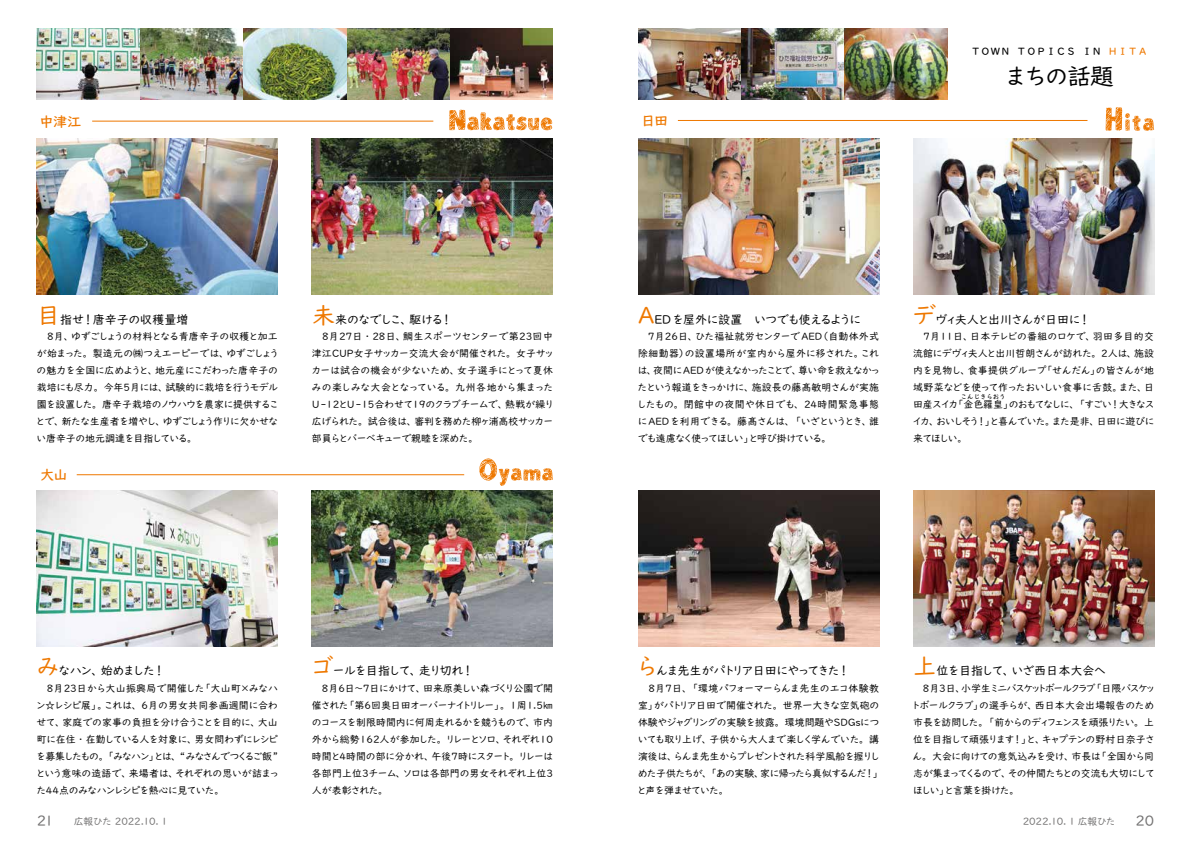
<style>
.page{position:relative;width:1191px;height:842px;background:#fff}
.page>*{position:absolute;margin:0;border:0;box-sizing:border-box;transform-origin:0 0}
.t1{font:23.4px "UD Digi Kyokasho Pro N";letter-spacing:-.07em;color:#000}
.t2{font:500 14.2px "UD Digi Kyokasho Pro N";letter-spacing:-.045em;color:#ee7800}
.t3{font:12px "UD Digi Kyokasho Pro N";letter-spacing:-.07em;color:#000}
.t4{font:12px "UD Digi Kyokasho Pro N";letter-spacing:-.11em;color:#000}
.t5{font:12px "UD Digi Kyokasho Pro N";letter-spacing:-.015em;color:#000}
.t6{font:12px "UD Digi Kyokasho Pro N";letter-spacing:-.09em;color:#000}
.t7{font:12px "UD Digi Kyokasho Pro N";color:#000}
.t8{font:9.9px/17px "UD Digi Kyokasho Pro N";letter-spacing:-.05em;color:#000;text-align:justify}
.t9{font:9.9px/17px "UD Digi Kyokasho Pro N";letter-spacing:-.07em;color:#000}
.t10{font:9.9px/17px "UD Digi Kyokasho Pro N";letter-spacing:-.02em;color:#000}
.t11{font:9.9px/17px "UD Digi Kyokasho Pro N";letter-spacing:-.025em;color:#000}
.t12{font:9.9px "UD Digi Kyokasho Pro N";letter-spacing:-.025em;color:#727171}
.t13{font:500 9.9px "UD Digi Kyokasho Pro N";color:#000}
.t14{font:6.4px "UD Digi Kyokasho Pro N";color:#000}
.s1{color:#ee7800}
.s2{font-size:23.4px;color:#ee7800}
.s3{font-size:14.2px}
</style>
<div class="page">
<svg style="left:1105px;top:107px;width:49px;height:24px"></svg>
<hr style="left:678px;top:120px;width:409px;height:1px;background:#ee7800">
<img style="left:638px;top:139px;width:241px;height:156px">
<img style="left:638px;top:28px;width:309px;height:71px">
<img style="left:638px;top:490px;width:241px;height:156px">
<img style="left:913px;top:139px;width:241px;height:156px">
<img style="left:913px;top:490px;width:241px;height:156px">
<img style="left:37px;top:28px;width:516px;height:71px">
<img style="left:37px;top:490px;width:241px;height:156px">
<img style="left:312px;top:490px;width:241px;height:156px">
<svg style="left:479px;top:458px;width:74px;height:28px"></svg>
<hr style="left:77px;top:474px;width:387px;height:1px;background:#ee7800">
<svg style="left:449px;top:110px;width:103px;height:20px"></svg>
<hr style="left:92px;top:121px;width:341px;height:1px;background:#ee7800">
<img style="left:37px;top:139px;width:241px;height:156px">
<img style="left:312px;top:139px;width:241px;height:156px">
<p class="t13" style="left:970px;top:43px;width:178px">ＴＯＷＮ ＴＯＰＩＣＳ ＩＮ <span class="s1">ＨＩＴＡ</span></p>
<h1 class="t1" style="left:1004px;top:57px;width:111px">まちの話題</h1>
<h2 class="t2" style="left:39px;top:109px;width:44px">中津江</h2>
<h2 class="t2" style="left:641px;top:109px;width:29px">日田</h2>
<p class="t7" style="left:37px;top:309px;width:153px"><span class="s2">目</span>指せ！唐辛子の収穫量増</p>
<p class="t8" style="left:36px;top:328px;width:245px;text-indent:10px">８月、ゆずごしょうの材料となる青唐辛子の収穫と加工が始まった。製造元の㈱つえエーピーでは、ゆずごしょうの魅力を全国に広めようと、地元産にこだわった唐辛子の栽培にも尽力。今年5月には、試験的に栽培を行うモデル園を設置した。唐辛子栽培のノウハウを農家に提供することで、新たな生産者を増やし、ゆずごしょう作りに欠かせない唐辛子の地元調達を目指している。</p>
<p class="t3" style="left:312px;top:309px;width:142px"><span class="s2">未</span>来のなでしこ、駆ける！</p>
<p class="t11" style="left:311px;top:328px;width:245px;text-indent:11px">8月27日・28日、鯛生スポーツセンターで第23回中津江ＣＵＰ女子サッカー交流大会が開催された。女子サッカーは試合の機会が少ないため、女子選手にとって夏休みの楽しみな大会となっている。九州各地から集まった<br>Ｕ-12とＵ-15合わせて19のクラブチームで、熱戦が繰り広げられた。試合後は、審判を務めた柳ヶ浦高校サッカー部員らとバーベキューで親睦を深めた。</p>
<p class="t3" style="left:638px;top:309px;width:225px"><span class="s2">A</span>EDを屋外に設置　いつでも使えるように</p>
<p class="t10" style="left:637px;top:328px;width:245px">　7月26日、ひた福祉就労センターでAED（自動体外式除細動器）の設置場所が室内から屋外に移された。これは、夜間にAED が使えなかったことで、尊い命を救えなかったという報道をきっかけに、施設長の藤髙敏明さんが実施したもの。閉館中の夜間や休日でも、24時間緊急事態にAEDを利用できる。藤髙さんは、「いざというとき、誰でも遠慮なく使ってほしい」と呼び掛けている。</p>
<p class="t3" style="left:912px;top:309px;width:180px"><span class="s2">デ</span>ヴィ夫人と出川さんが日田に！</p>
<p class="t8" style="left:913px;top:328px;width:243px">　７月11日、日本テレビの番組のロケで、羽田多目的交流館にデヴィ夫人と出川哲朗さんが訪れた。2人は、施設内を見物し、食事提供グループ「せんだん」の皆さんが地域野菜などを使って作ったおいしい食事に舌鼓。また、日田産スイカ「金色羅皇」のおもてなしに、「すごい！大きなス</p>
<p class="t14" style="left:961px;top:391px;width:46px">こんじきらおう</p>
<p class="t9" style="left:912px;top:413px;width:244px">イカ、おいしそう！」と喜んでいた。また是非、日田に遊びに来てほしい。</p>
<h2 class="t2" style="left:40px;top:462px;width:29px">大山</h2>
<p class="t4" style="left:36px;top:661px;width:130px"><span class="s2">み</span>なハン、始めました！</p>
<p class="t8" style="left:36px;top:679px;width:245px;text-align:left">　8月23日から大山振興局で開催した「大山町×みなハン☆レシピ展」。これは、6月の男女共同参画週間に合わせて、家庭での家事の負担を分け合うことを目的に、大山町に在住・在勤している人を対象に、男女問わずにレシピを募集したもの。「みなハン」とは、“ みなさんでつくるご飯 ”という意味の造語で、来場者は、それぞれの思いが詰まった44点のみなハンレシピを熱心に見ていた。</p>
<p class="t6" style="left:310px;top:661px;width:165px"><span class="s2">ゴ</span>ールを目指して、走り切れ！</p>
<p class="t8" style="left:312px;top:679px;width:243px">　8月6日～７日にかけて、田来原美しい森づくり公園で開催された「第６回奥日田オーバーナイトリレー」。1周1.5㎞のコースを制限時間内に何周走れるかを競うもので、市内外から総勢162人が参加した。リレーとソロ、それぞれ10時間と4時間の部に分かれ、午後7時にスタート。リレーは各部門上位３チーム、ソロは各部門の男女それぞれ上位3人が表彰された。</p>
<p class="t4" style="left:635px;top:661px;width:216px"><span class="s2">ら</span>んま先生がパトリア日田にやってきた！</p>
<p class="t9" style="left:637px;top:679px;width:247px">　８月7日、「環境パフォーマーらんま先生のエコ体験教室」がパトリア日田で開催された。世界一大きな空気砲の体験やジャグリングの実験を披露。環境問題やＳＤＧｓについても取り上げ、子供から大人まで楽しく学んでいた。講演後は、らんま先生からプレゼントされた科学風船を握りしめた子供たちが、「あの実験、家に帰ったら真似するんだ！」と声を弾ませていた。</p>
<p class="t5" style="left:913px;top:661px;width:195px"><span class="s2">上</span>位を目指して、いざ西日本大会へ</p>
<p class="t9" style="left:911px;top:679px;width:246px;text-indent:11px">8月3日、小学生ミニバスケットボールクラブ「日隈バスケットボールクラブ」の選手らが、西日本大会出場報告のため市長を訪問した。「前からのディフェンスを頑張りたい。上位を目指して頑張ります！」と、キャプテンの野村日奈子さん。大会に向けての意気込みを受け、市長は「全国から同志が集まってくるので、その仲間たちとの交流も大切にしてほしい」と言葉を掛けた。</p>
<p class="t12" style="left:37px;top:812px;width:134px"><span class="s3">21</span>　　広報ひた 2022.10.１</p>
<p class="t12" style="left:1022px;top:812px;width:133px">2022.10.１広報ひた　　<span class="s3">20</span></p>
</div>
